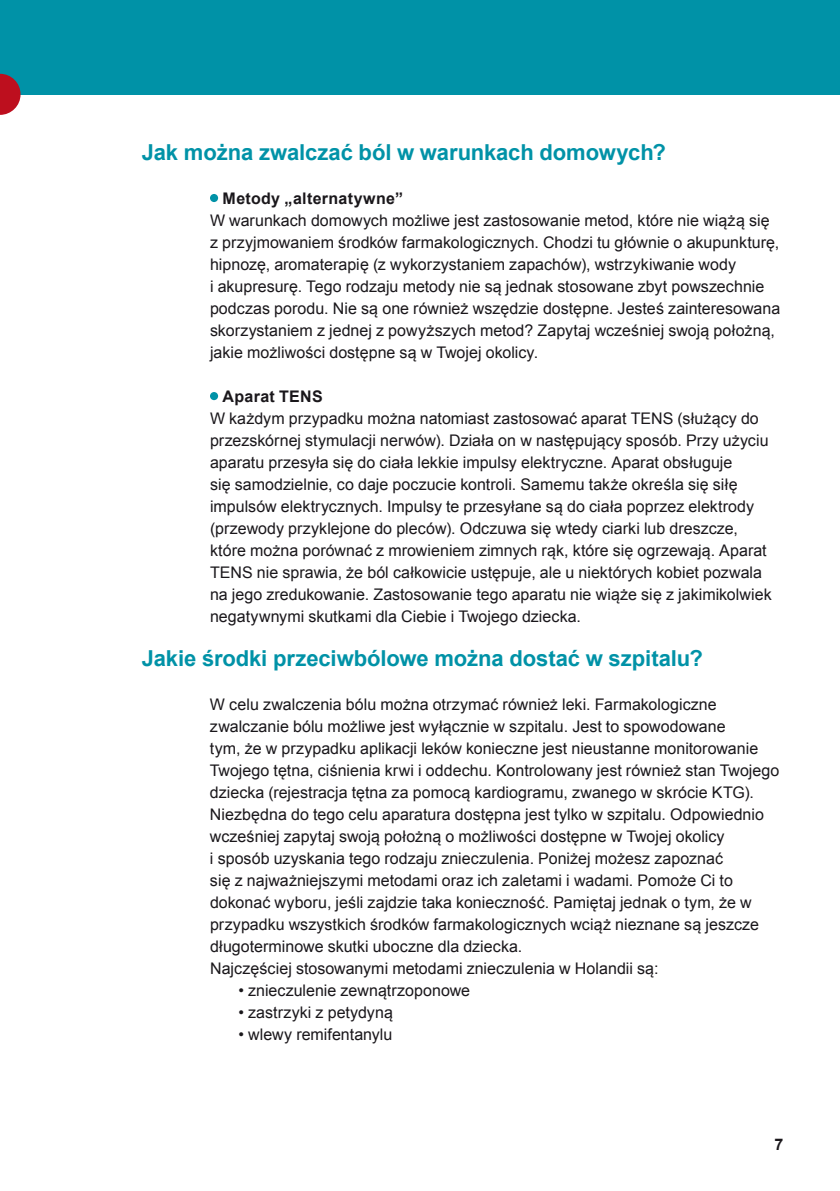
<style>
.page{position:relative;width:840px;height:1191px;background:#fff}
.page>*{position:absolute;margin:0;border:0;box-sizing:border-box;transform-origin:0 0}
.t1{font:700 22px "Arial";letter-spacing:-.005em;color:#0092a7}
.t2{font:16px/22px "Arial";color:#1a171b}
.t3{font:700 16px "Arial";letter-spacing:.02em;color:#1a171b}
</style>
<div class="page">
<div style="left:210px;top:194px;width:8px;height:8px;background:#0092a7;border-radius:50%"></div>
<div style="left:210px;top:392px;width:8px;height:8px;background:#0092a7;border-radius:50%"></div>
<div style="left:0;top:0;width:839px;height:95px;background:#0092a7"></div>
<svg style="left:0;top:74px;width:21px;height:41px"></svg>
<h1 class="t1" style="left:142px;top:138px;width:525px">Jak można zwalczać ból w warunkach domowych?</h1>
<p class="t3" style="left:222px;top:188px;width:182px">Metody „alternatywne”</p>
<p class="t2" style="left:210px;top:210px;width:571px">W warunkach domowych możliwe jest zastosowanie metod, które nie wiążą się z przyjmowaniem środków farmakologicznych. Chodzi tu głównie o akupunkturę, hipnozę, aromaterapię (z wykorzystaniem zapachów), wstrzykiwanie wody<br>i akupresurę. Tego rodzaju metody nie są jednak stosowane zbyt powszechnie podczas porodu. Nie są one również wszędzie dostępne. Jesteś zainteresowana skorzystaniem z jednej z powyższych metod? Zapytaj wcześniej swoją położną, jakie możliwości dostępne są w Twojej okolicy.</p>
<p class="t3" style="left:222px;top:386px;width:102px">Aparat TENS</p>
<p class="t2" style="left:210px;top:408px;width:563px">W każdym przypadku można natomiast zastosować aparat TENS (służący do przezskórnej stymulacji nerwów). Działa on w następujący sposób. Przy użyciu aparatu przesyła się do ciała lekkie impulsy elektryczne. Aparat obsługuje<br>się samodzielnie, co daje poczucie kontroli. Samemu także określa się siłę impulsów elektrycznych. Impulsy te przesyłane są do ciała poprzez elektrody (przewody przyklejone do pleców). Odczuwa się wtedy ciarki lub dreszcze, które można porównać z mrowieniem zimnych rąk, które się ogrzewają. Aparat TENS nie sprawia, że ból całkowicie ustępuje, ale u niektórych kobiet pozwala na jego zredukowanie. Zastosowanie tego aparatu nie wiąże się z jakimikolwiek negatywnymi skutkami dla Ciebie i Twojego dziecka.</p>
<h1 class="t1" style="left:142px;top:644px;width:562px">Jakie środki przeciwbólowe można dostać w szpitalu?</h1>
<p class="t2" style="left:210px;top:694px;width:570px">W celu zwalczenia bólu można otrzymać również leki. Farmakologiczne zwalczanie bólu możliwe jest wyłącznie w szpitalu. Jest to spowodowane<br>tym, że w przypadku aplikacji leków konieczne jest nieustanne monitorowanie Twojego tętna, ciśnienia krwi i oddechu. Kontrolowany jest również stan Twojego dziecka (rejestracja tętna za pomocą kardiogramu, zwanego w skrócie KTG).<br>Niezbędna do tego celu aparatura dostępna jest tylko w szpitalu. Odpowiednio wcześniej zapytaj swoją położną o możliwości dostępne w Twojej okolicy<br>i sposób uzyskania tego rodzaju znieczulenia. Poniżej możesz zapoznać<br>się z najważniejszymi metodami oraz ich zaletami i wadami. Pomoże Ci to dokonać wyboru, jeśli zajdzie taka konieczność. Pamiętaj jednak o tym, że w przypadku wszystkich środków farmakologicznych wciąż nieznane są jeszcze długoterminowe skutki uboczne dla dziecka.<br>Najczęściej stosowanymi metodami znieczulenia w Holandii są:</p>
<p class="t2" style="left:238px;top:980px;width:233px">• znieczulenie zewnątrzoponowe</p>
<p class="t2" style="left:238px;top:1002px;width:156px">• zastrzyki z petydyną</p>
<p class="t2" style="left:238px;top:1024px;width:155px">• wlewy remifentanylu</p>
<p class="t3" style="left:773px;top:1134px;width:10px">7</p>
</div>
